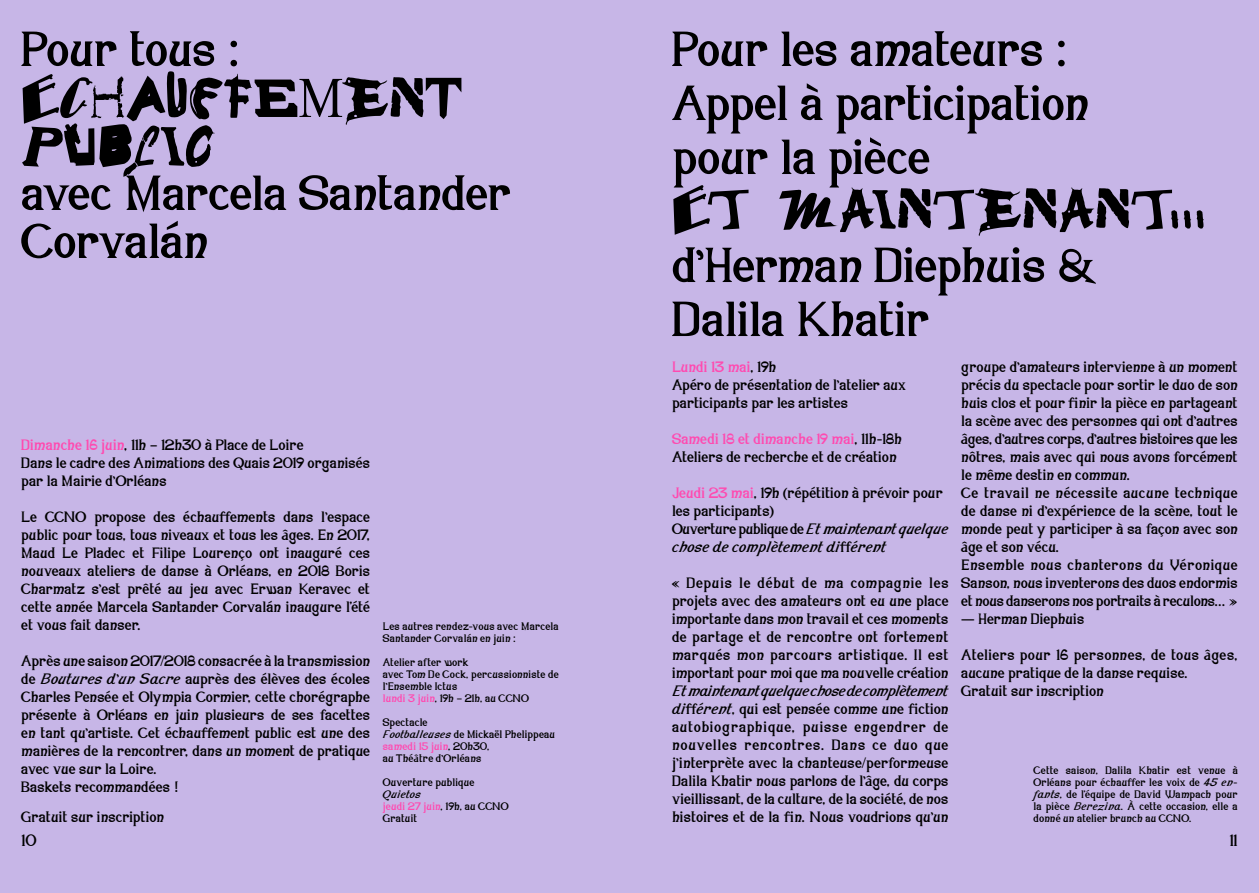
<style>
.page{position:relative;width:1259px;height:893px;background:#fff}
.page>*{position:absolute;margin:0;border:0;box-sizing:border-box;transform-origin:0 0}
.t1{font:54px/54px "Directrice";letter-spacing:-.005em;color:#000}
.t2{font:54px/48px "Orleans Orleans 2";letter-spacing:-.025em;color:#000}
.t3{font:18px "Directrice";color:#000}
.t4{font:16.5px/18px "Directrice";color:#000}
.t5{font:12px/12px "Directrice";letter-spacing:.01em;color:#000}
.s1{font-family:"Orleans"}
.s2{color:#ff4ab0}
.s3{font-style:inherit}
</style>
<div class="page">
<div style="left:629px;top:0;width:630px;height:893px;background:#c7b6e7"></div>
<div style="left:0;top:0;width:629px;height:893px;background:#c7b6e7"></div>
<h1 class="t1" style="left:21px;top:23px;width:219px">Pour tous :</h1>
<h1 class="t2" style="left:21px;top:76px;width:442px">ECHAUFF<span class="s1">E</span>MENT<br>PUBLIC</h1>
<h1 class="t1" style="left:21px;top:170px;width:491px;line-height:48px">avec Marcela Santander<br>Corvalán</h1>
<p class="t4" style="left:21px;top:436px;width:350px"><span class="s2">Dimanche 16 juin</span>, 11h – 12h30 à Place de Loire<br>Dans le cadre des Animations des Quais 2019 organisés par la Mairie d’Orléans</p>
<p class="t4" style="left:21px;top:508px;width:350px;text-align:justify">Le CCNO propose des échauffements dans l’espace public pour tous, tous niveaux et tous les âges. En 2017, Maud Le Pladec et Filipe Lourenço ont inauguré ces nouveaux ateliers de danse à Orléans, en 2018 Boris Charmatz s’est prêté au jeu avec Erwan Keravec et cette année Marcela Santander Corvalán inaugure l'été et vous fait danser.</p>
<p class="t4" style="left:21px;top:652px;width:350px">Après une saison 2017/2018 consacrée à la transmission de <span class="s3">Boutures d’un Sacre</span> auprès des élèves des écoles Charles Pensée et Olympia Cormier, cette chorégraphe présente à Orléans en juin plusieurs de ses facettes en tant qu’artiste. Cet échauffement public est une des manières de la rencontrer, dans un moment de pratique avec vue sur la Loire.<br>Baskets recommandées !</p>
<p class="t4" style="left:21px;top:808px;width:144px">Gratuit sur inscription</p>
<p class="t5" style="left:383px;top:620px;width:177px">Les autres rendez-vous avec Marcela<br>Santander Corvalán en juin :</p>
<p class="t5" style="left:383px;top:656px;width:177px">Atelier after work<br>avec Tom De Cock, percussionniste de l’Ensemble Ictus<br><span class="s2">lundi 3 juin</span>, 19h – 21h, au CCNO</p>
<p class="t5" style="left:383px;top:716px;width:174px">Spectacle<br><span class="s3">Footballeuses</span> de Mickaël Phelippeau <span class="s2">samedi 15 juin</span>, 20h30,<br>au Théâtre d’Orléans</p>
<p class="t5" style="left:383px;top:776px;width:93px">Ouverture publique</p>
<p class="t5" style="left:383px;top:788px;width:127px"><span class="s3">Quietos<br></span><span class="s2">jeudi 27 juin</span>, 19h, au CCNO<br>Gratuit</p>
<h1 class="t1" style="left:672px;top:23px;width:418px">Pour les amateurs :<br>Appel à participation pour la pièce</h1>
<h1 class="t2" style="left:672px;top:187px;width:537px">ET MAINTENANT...</h1>
<h1 class="t1" style="left:672px;top:239px;width:425px">d’Herman Diephuis &amp;<br>Dalila Khatir</h1>
<p class="t4" style="left:672px;top:358px;width:236px"><span class="s2">Lundi 13 mai</span>, 19h<br>Apéro de présentation de l’atelier aux participants par les artistes</p>
<p class="t4" style="left:672px;top:430px;width:232px"><span class="s2">Samedi 18 et dimanche 19 mai</span>, 11h-18h<br>Ateliers de recherche et de création</p>
<p class="t4" style="left:672px;top:484px;width:278px"><span class="s2">Jeudi 23 mai</span>, 19h (répétition à prévoir pour les participants)<br>Ouverture publique de<span class="s3">Etmaintenant quelque chose de complètement différent</span></p>
<p class="t4" style="left:672px;top:574px;width:278px;text-align:justify">« Depuis le début de ma compagnie les projets avec des amateurs ont eu une place importante dans mon travail et ces moments de partage et de rencontre ont fortement marqués mon parcours artistique. Il est important pour moi que ma nouvelle création</p>
<p class="t4" style="left:672px;top:682px;width:278px;text-align:justify"><span class="s3">Et maintenant quelque chose de complètement différent</span>, qui est pensée comme une fiction autobiographique, puisse engendrer de nouvelles rencontres. Dans ce duo que j’interprète avec la chanteuse/performeuse Dalila Khatir nous parlons de l’âge, du corps vieillissant, de la culture, de la société, de nos histoires et de la fin. Nous voudrions qu’un</p>
<p class="t4" style="left:961px;top:358px;width:278px">groupe d’amateurs intervienne à un moment précis du spectacle pour sortir le duo de son huis clos et pour finir la pièce en partageant la scène avec des personnes qui ont d’autres âges, d’autres corps, d’autres histoires que les nôtres, mais avec qui nous avons forcément le même destin en commun.<br>Ce travail ne nécessite aucune technique de danse ni d’expérience de la scène, tout le monde peut y participer à sa façon avec son âge et son vécu.<br>Ensemble nous chanterons du Véronique Sanson, nous inventerons des duos endormis et nous danserons nos portraits à reculons… <span class="s3">»</span></p>
<p class="t4" style="left:961px;top:601px;width:278px;line-height:36px">— Herman Diephuis<br>Ateliers pour 16 personnes, de tous âges,</p>
<p class="t4" style="left:961px;top:664px;width:228px">aucune pratique de la danse requise.<br>Gratuit sur inscription</p>
<p class="t5" style="left:1033px;top:764px;width:206px;text-align:justify">Cette saison, Dalila Khatir est venue à Orléans pour échauffer les voix de <span class="s3">45 en&shy;fants</span>, de l'équipe de David Wampach pour la pièce <span class="s3">Berezina.</span> À cette occasion, elle a donné un atelier brunch au CCNO.</p>
<p class="t3" style="left:21px;top:826px;width:17px">10</p>
<p class="t3" style="left:1229px;top:826px;width:10px">11</p>
</div>
